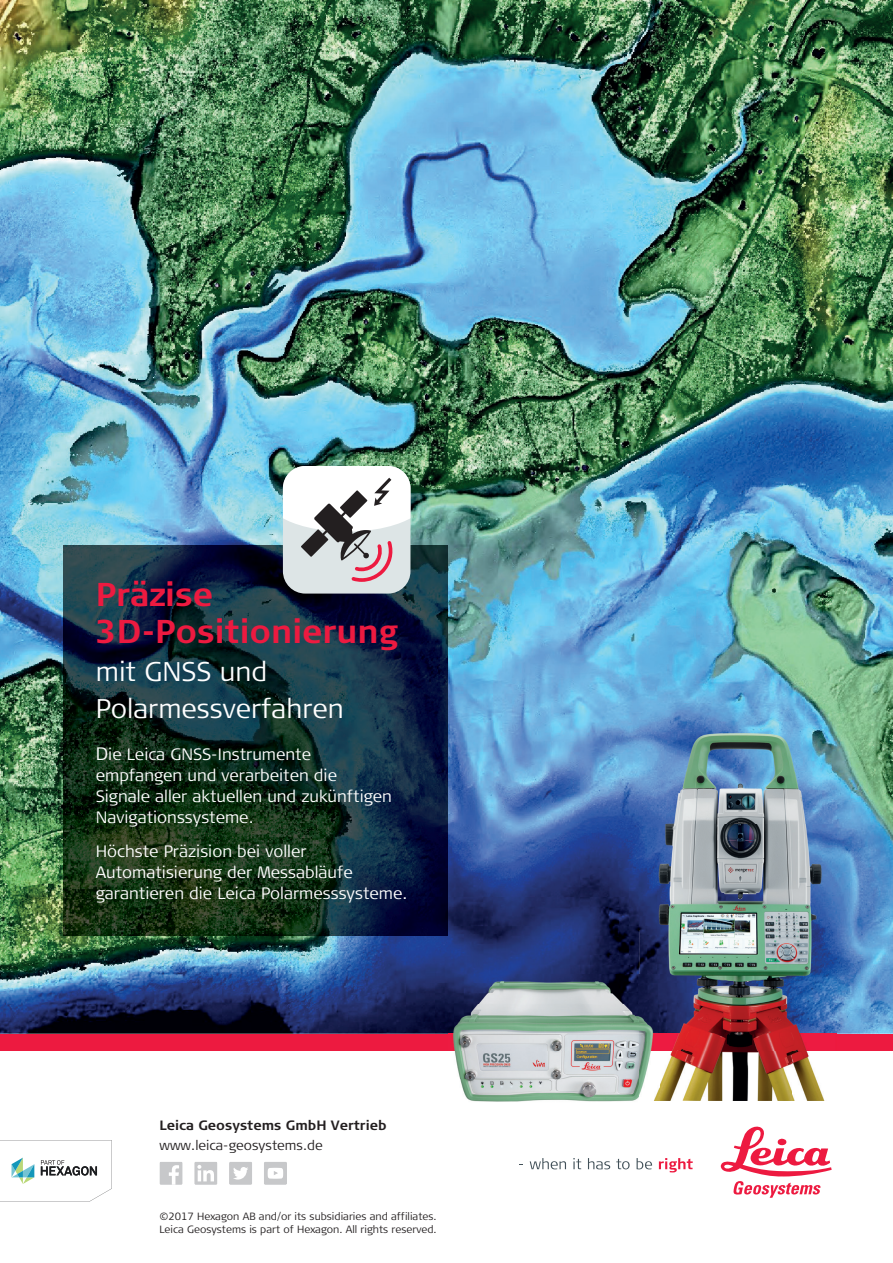
<style>
.page{position:relative;width:893px;height:1263px;background:#fff}
.page>*{position:absolute;margin:0;border:0;box-sizing:border-box;transform-origin:0 0}
.t1{font:700 33px/37.5px "Signa Column";color:#ed1a40}
.t2{font:300 27px/37.5px "Signa Column";color:#fff}
.t3{font:300 16.5px/21px "Signa Column";color:#fff}
.t4{font:700 13.5px "Signa Column";color:#231f20}
.t5{font:300 13.5px "Signa Column";color:#231f20}
.t6{font:300 10.5px/12.8px "Signa Column";color:#231f20}
.s1{font-size:18px}
</style>
<div class="page">
<svg style="left:530px;top:1158px;width:36px;height:11px"></svg>
<svg style="left:573px;top:1158px;width:8px;height:11px"></svg>
<svg style="left:588px;top:1158px;width:22px;height:11px"></svg>
<svg style="left:616px;top:1159px;width:14px;height:10px"></svg>
<svg style="left:637px;top:1158px;width:15px;height:11px"></svg>
<svg style="left:659px;top:1158px;width:34px;height:14px"></svg>
<svg style="left:721px;top:1126px;width:111px;height:72px"></svg>
<svg style="left:0;top:1140px;width:112px;height:61px"></svg>
<img style="left:804px;top:0;width:89px;height:1034px">
<img style="left:0;top:930px;width:497px;height:104px">
<img style="left:497px;top:0;width:153px;height:975px">
<img style="left:447px;top:0;width:51px;height:930px">
<img style="left:0;top:0;width:88px;height:930px">
<img style="left:650px;top:0;width:154px;height:721px">
<img style="left:88px;top:0;width:359px;height:545px">
<svg style="left:264px;top:1162px;width:23px;height:23px"></svg>
<svg style="left:229px;top:1162px;width:23px;height:23px"></svg>
<svg style="left:194px;top:1162px;width:23px;height:23px"></svg>
<svg style="left:159px;top:1162px;width:24px;height:23px"></svg>
<div style="left:0;top:1034px;width:893px;height:17px;background:#ed1a40"></div>
<img style="left:64px;top:545px;width:383px;height:390px">
<div style="left:283px;top:466px;width:127px;height:128px;background:#dde5e6;border-radius:22px"></div>
<svg style="left:283px;top:466px;width:127px;height:116px"></svg>
<img style="left:640px;top:1051px;width:184px;height:49px">
<img style="left:640px;top:721px;width:197px;height:260px">
<img style="left:660px;top:981px;width:177px;height:70px">
<img style="left:454px;top:1051px;width:186px;height:28px">
<img style="left:460px;top:1079px;width:200px;height:23px">
<img style="left:449px;top:975px;width:211px;height:76px">
<h1 class="t1" style="left:96px;top:576px;width:304px">Präzise<br>3D-Positionierung</h1>
<h2 class="t2" style="left:96px;top:653px;width:249px">mit GNSS und<br>Polarmessverfahren</h2>
<p class="t3" style="left:96px;top:744px;width:298px"><span class="s1">D</span>ie Leica GNSS-Instrumente empfangen und verarbeiten die<br>Signale aller aktuellen und zukünftigen<br>Navigationssysteme.</p>
<p class="t3" style="left:96px;top:841px;width:313px">Höchste Präzision bei voller<br>Automatisierung der Messabläufe garantieren die Leica Polarmesssysteme.</p>
<p class="t4" style="left:159px;top:1117px;width:229px">Leica Geosystems GmbH Vertrieb</p>
<p class="t5" style="left:159px;top:1136px;width:165px">www.leica-geosystems.de</p>
<p class="t6" style="left:159px;top:1210px;width:279px">©2017 Hexagon AB and/or its subsidiaries and affiliates.<br>Leica Geosystems is part of Hexagon. All rights reserved.</p>
</div>
